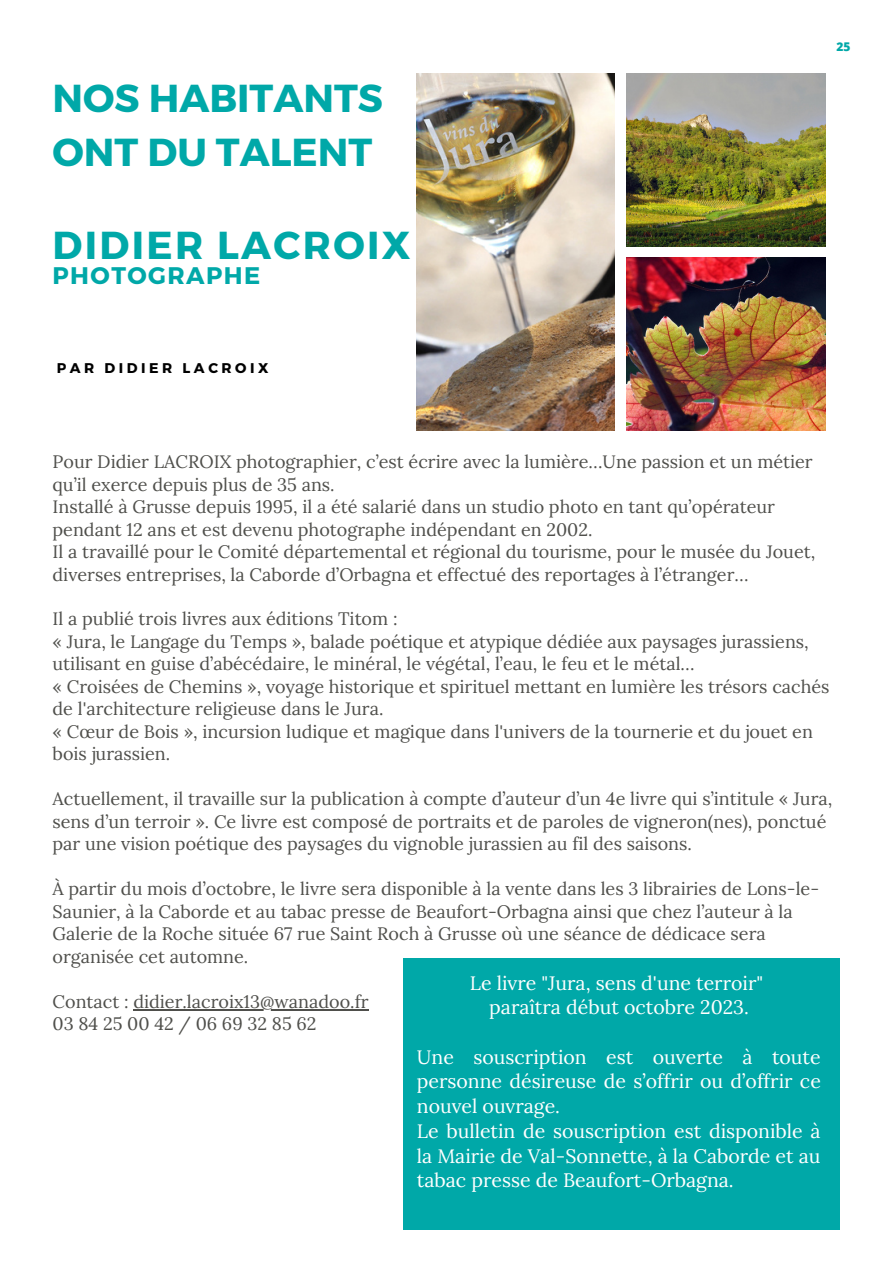
<style>
.page{position:relative;width:893px;height:1264px;background:#fff}
.page>*{position:absolute;margin:0;border:0;box-sizing:border-box;transform-origin:0 0}
.t1{font:700 39px "Montserrat";color:#00a8a8}
.t2{font:700 39px "Montserrat";letter-spacing:.06em;color:#00a8a8}
.t3{font:700 24px "Montserrat";letter-spacing:.06em;color:#00a8a8}
.t4{font:19.5px/24.8px "Lora";color:#fff;text-align:justify}
.t5{font:18px/22.5px "Lora";color:#4f4f4b}
.t6{font:700 14.1px "Montserrat";letter-spacing:.25em;color:#000}
.t7{font:800 12px "Open Sans";color:#00a8a8}
</style>
<div class="page">
<img style="left:626px;top:73px;width:199px;height:173px">
<img style="left:417px;top:73px;width:197px;height:358px">
<img style="left:626px;top:257px;width:199px;height:174px">
<div style="left:403px;top:958px;width:436px;height:271px;background:#00a8a8"></div>
<hr style="left:133px;top:1008px;width:235px;height:2px;background:#4f4f4b">
<p class="t1" style="left:53px;top:73px;width:332px">NOS HABITANTS</p>
<p class="t1" style="left:53px;top:127px;width:321px">ONT DU TALENT</p>
<p class="t2" style="left:53px;top:219px;width:359px">DIDIER LACROIX</p>
<p class="t3" style="left:53px;top:259px;width:209px">PHOTOGRAPHE</p>
<p class="t6" style="left:57px;top:359px;width:213px">PAR DIDIER LACROIX</p>
<p class="t7" style="left:836px;top:38px;width:16px">25</p>
<p class="t5" style="left:53px;top:450px;width:761px">Pour Didier LACROIX photographier, c’est écrire avec la lumière…Une passion et un métier qu’il exerce depuis plus de 35 ans.</p>
<p class="t5" style="left:53px;top:495px;width:724px">Installé à Grusse depuis 1995, il a été salarié dans un studio photo en tant qu’opérateur pendant 12 ans et est devenu photographe indépendant en 2002.</p>
<p class="t5" style="left:53px;top:540px;width:764px">Il a travaillé pour le Comité départemental et régional du tourisme, pour le musée du Jouet, diverses entreprises, la Caborde d’Orbagna et effectué des reportages à l’étranger…</p>
<p class="t5" style="left:53px;top:607px;width:346px">Il a publié trois livres aux éditions Titom :</p>
<p class="t5" style="left:53px;top:630px;width:757px">« Jura, le Langage du Temps », balade poétique et atypique dédiée aux paysages jurassiens, utilisant en guise d’abécédaire, le minéral, le végétal, l’eau, le feu et le métal…</p>
<p class="t5" style="left:53px;top:675px;width:778px">« Croisées de Chemins », voyage historique et spirituel mettant en lumière les trésors cachés de l'architecture religieuse dans le Jura.</p>
<p class="t5" style="left:53px;top:720px;width:761px">« Cœur de Bois », incursion ludique et magique dans l'univers de la tournerie et du jouet en bois jurassien.</p>
<p class="t5" style="left:53px;top:787px;width:781px">Actuellement, il travaille sur la publication à compte d’auteur d’un 4e livre qui s’intitule « Jura, sens d’un terroir ». Ce livre est composé de portraits et de paroles de vigneron(nes), ponctué par une vision poétique des paysages du vignoble jurassien au fil des saisons.</p>
<p class="t5" style="left:53px;top:877px;width:768px">À partir du mois d’octobre, le livre sera disponible à la vente dans les 3 librairies de Lons-le-Saunier, à la Caborde et au tabac presse de Beaufort-Orbagna ainsi que chez l’auteur à la Galerie de la Roche située 67 rue Saint Roch à Grusse où une séance de dédicace sera organisée cet automne.</p>
<p class="t5" style="left:53px;top:990px;width:317px">Contact : didier.lacroix13@wanadoo.fr</p>
<p class="t5" style="left:53px;top:1012px;width:265px">03 84 25 00 42 / 06 69 32 85 62</p>
<p class="t4" style="left:470px;top:970px;width:295px">Le livre "Jura, sens d'une terroir"</p>
<p class="t4" style="left:489px;top:994px;width:261px">paraîtra début octobre 2023.</p>
<p class="t4" style="left:417px;top:1044px;width:405px">Une souscription est ouverte à toute personne désireuse de s’offrir ou d’offrir ce nouvel ouvrage.</p>
<p class="t4" style="left:417px;top:1118px;width:405px">Le bulletin de souscription est disponible à la Mairie de Val-Sonnette, à la Caborde et au tabac presse de Beaufort-Orbagna.</p>
</div>
